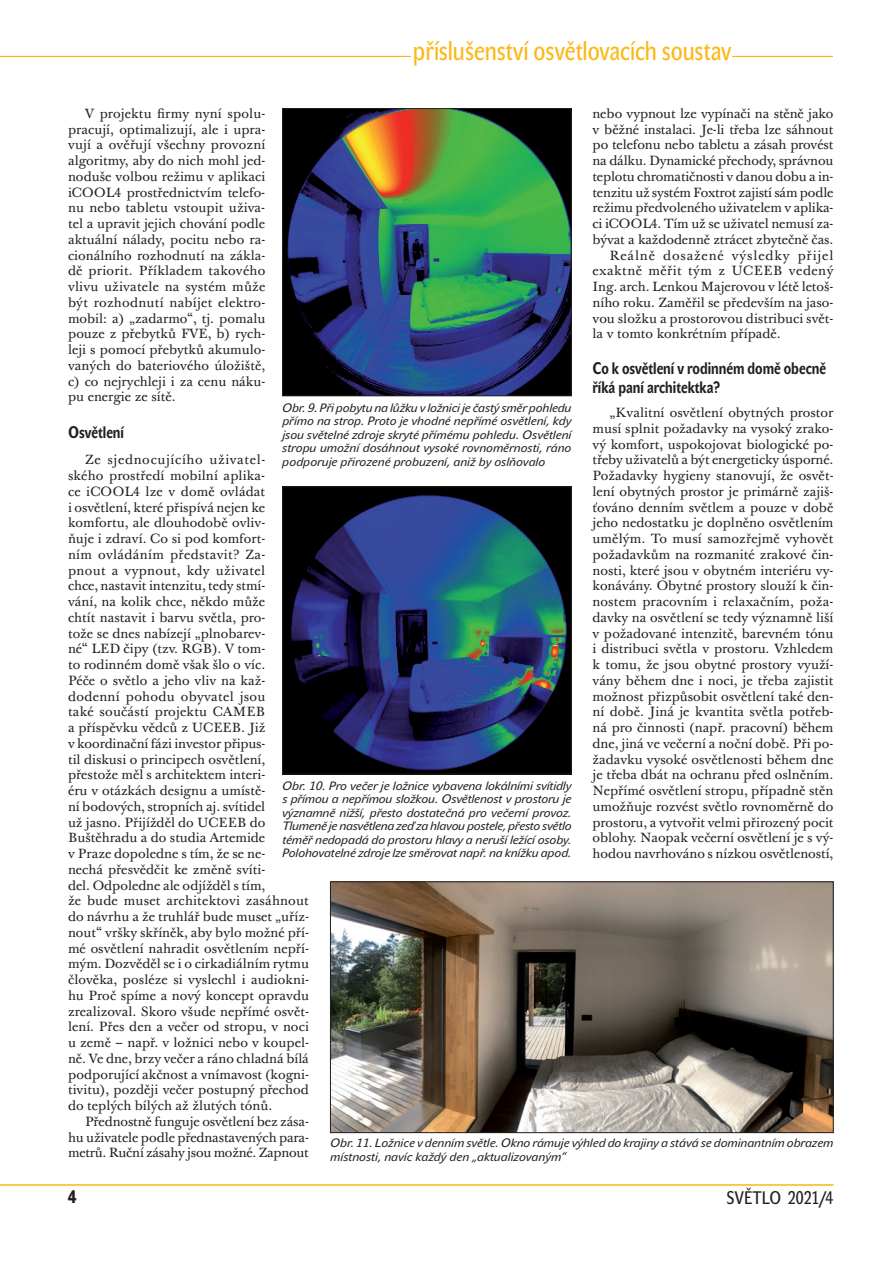
<style>
.page{position:relative;width:893px;height:1263px;background:#fff}
.page>*{position:absolute;margin:0;border:0;box-sizing:border-box;transform-origin:0 0}
.t1{font:27px "John Sans Cond Tx NCE";letter-spacing:-.005em;color:#fcb814}
.t2{font:18px "John Sans Cond Tx NCE";letter-spacing:.01em;color:#231f20}
.t3{font:18px "John Sans Cond Black SCCE";color:#231f20}
.t4{font:700 16.5px/19.5px "John Sans Cond Tx NCE";color:#231f20}
.t5{font:13.05px/15.8px "Baskerville Ten OT";color:#231f20;text-align:justify}
.t6{font:13.05px "Baskerville Ten OT";letter-spacing:-.02em;color:#231f20}
.t7{font:13.05px "Baskerville Ten OT";letter-spacing:.065em;color:#231f20}
.t8{font:13.05px "Baskerville Ten OT";letter-spacing:.035em;color:#231f20}
.t9{font:italic 12px/13.5px "John Sans Tx NCE";letter-spacing:-.005em;color:#231f20;text-align:justify}
</style>
<div class="page">
<hr style="left:0;top:1184px;width:833px;height:2px;background:#fcb814">
<hr style="left:0;top:56px;width:833px;height:1px;background:#fcb814">
<div style="left:411px;top:40px;width:320px;height:30px;background:#fff"></div>
<img style="left:284px;top:110px;width:285px;height:284px">
<div style="left:282px;top:108px;width:289px;height:288px;border:1px solid #231f20"></div>
<img style="left:284px;top:489px;width:285px;height:283px">
<div style="left:282px;top:487px;width:289px;height:287px;border:1px solid #231f20"></div>
<img style="left:332px;top:884px;width:499px;height:247px">
<div style="left:330px;top:882px;width:503px;height:251px;border:1px solid #231f20"></div>
<h1 class="t1" style="left:413px;top:35px;width:320px">příslušenství osvětlovacích soustav</h1>
<p class="t5" style="left:68px;top:106px;width:199px;text-indent:17px">V projektu firmy nyní spolu&shy;pracují, optimalizují, ale i upra&shy;vují a ověřují všechny provozní algoritmy, aby do nich mohl jed&shy;noduše volbou režimu v aplikaci iCOOL4 prostřednictvím telefo&shy;nu nebo tabletu vstoupit uživa&shy;tel a upravit jejich chování podle aktuální nálady, pocitu nebo ra&shy;cionálního rozhodnutí na zákla&shy;dě priorit. Příkladem takového vlivu uživatele na systém může být rozhodnutí nabíjet elektro&shy;mobil: a) „zadarmo“, tj. pomalu pouze z přebytků FVE, b) rych&shy;leji s pomocí přebytků akumulo&shy;vaných do bateriového úložiště, c) co nejrychleji i za cenu náku&shy;pu energie ze sítě.</p>
<p class="t4" style="left:68px;top:423px;width:58px">Osvětlení</p>
<p class="t5" style="left:68px;top:452px;width:243px;text-align:left;text-indent:17px">Ze sjednocujícího uživatel-<br>ského prostředí mobilní aplika-<br>ce iCOOL4 lze v domě ovládat<br>i osvětlení, které přispívá nejen ke komfortu, ale dlouhodobě ovliv-<br>ňuje i zdraví. Co si pod komfort-<br>ním ovládáním představit? Za-<br>pnout a vypnout, kdy uživatel<br>chce, nastavit intenzitu, tedy stmí-<br>vání, na kolik chce, někdo může<br>chtít nastavit i barvu světla, pro-<br>tože se dnes nabízejí „plnobarev-<br>né“ LED čipy (tzv. RGB). V tom-<br>to rodinném domě však šlo o víc.<br>Péče o světlo a jeho vliv na kaž&shy;dodenní pohodu obyvatel jsou<br>také součástí projektu CAMEB<br>a příspěvku vědců z UCEEB. Již<br>v koordinační fázi investor připus-<br>til diskusi o principech osvětlení, přestože měl s architektem interi-<br>éru v otázkách designu a umístě-<br>ní bodových, stropních aj. svítidel<br>už jasno. Přijížděl do UCEEB do Buštěhradu a do studia Artemide<br>v Praze dopoledne s tím, že se ne-<br>nechá přesvědčit ke změně svíti-<br>del. Odpoledne ale odjížděl s tím,<br>že bude muset architektovi zasáhnout do návrhu a že truhlář bude muset „uříz&shy;nout“ vršky skříněk, aby bylo možné pří&shy;mé osvětlení nahradit osvětlením nepří&shy;mým. Dozvěděl se i o cirkadiálním rytmu člověka, posléze si vyslechl i audiokni&shy;hu Proč spíme a nový koncept opravdu zrealizoval. Skoro všude nepřímé osvět&shy;lení. Přes den a večer od stropu, v noci u země – např. v ložnici nebo v koupel&shy;ně. Ve dne, brzy večer a ráno chladná bílá podporující akčnost a vnímavost (kogni&shy;tivitu), později večer postupný přechod do teplých bílých až žlutých tónů.</p>
<p class="t5" style="left:68px;top:1114px;width:242px;text-indent:17px">Přednostně funguje osvětlení bez zása&shy;hu uživatele podle přednastavených para&shy;metrů. Ruční zásahy jsou možné. Zapnout</p>
<p class="t5" style="left:592px;top:106px;width:242px">nebo vypnout lze vypínači na stěně jako</p>
<p class="t5" style="left:592px;top:122px;width:242px">v běžné instalaci. Je-li třeba lze sáhnout</p>
<p class="t5" style="left:592px;top:137px;width:242px">po telefonu nebo tabletu a zásah provést</p>
<p class="t5" style="left:592px;top:153px;width:242px">na dálku. Dynamické přechody, správnou</p>
<p class="t5" style="left:592px;top:169px;width:242px">teplotu chromatičnosti v danou dobu a in-</p>
<p class="t6" style="left:592px;top:184px;width:242px">tenzitu už systém Foxtrot zajistí sám podle</p>
<p class="t5" style="left:592px;top:200px;width:242px">režimu předvoleného uživatelem v aplika-</p>
<p class="t5" style="left:592px;top:216px;width:242px">ci iCOOL4. Tím už se uživatel nemusí za-</p>
<p class="t5" style="left:592px;top:232px;width:242px">bývat a každodenně ztrácet zbytečně čas.</p>
<p class="t7" style="left:609px;top:247px;width:225px">Reálně dosažené výsledky přijel</p>
<p class="t8" style="left:592px;top:263px;width:242px">exaktně měřit tým z UCEEB vedený</p>
<p class="t5" style="left:592px;top:279px;width:242px">Ing. arch. Lenkou Majerovou v létě letoš-</p>
<p class="t5" style="left:592px;top:295px;width:242px">ního roku. Zaměřil se především na jaso-</p>
<p class="t5" style="left:592px;top:311px;width:242px">vou složku a prostorovou distribuci svět-</p>
<p class="t5" style="left:592px;top:326px;width:190px">la v tomto konkrétním případě.</p>
<p class="t4" style="left:592px;top:358px;width:235px">Co k osvětlení v rodinném domě obecně říká paní architektka?</p>
<p class="t5" style="left:592px;top:405px;width:243px;text-indent:17px">„Kvalitní osvětlení obytných prostor musí splnit požadavky na vysoký zrako&shy;vý komfort, uspokojovat biologické po&shy;třeby uživatelů a být energeticky úsporné.<br>Požadavky hygieny stanovují, že osvět&shy;lení obytných prostor je primárně zajiš&shy;ťováno denním světlem a pouze v době jeho nedostatku je doplněno osvětlením umělým. To musí samozřejmě vyhovět požadavkům na rozmanité zrakové čin&shy;nosti, které jsou v obytném interiéru vy&shy;konávány. Obytné prostory slouží k čin&shy;nostem pracovním i relaxačním, poža&shy;davky na osvětlení se tedy významně liší v požadované intenzitě, barevném tónu i distribuci světla v prostoru. Vzhledem k tomu, že jsou obytné prostory využí&shy;vány během dne i noci, je třeba zajistit možnost přizpůsobit osvětlení také den&shy;ní době. Jiná je kvantita světla potřeb&shy;ná pro činnosti (např. pracovní) během dne, jiná ve večerní a noční době. Při po&shy;žadavku vysoké osvětlenosti během dne je třeba dbát na ochranu před oslněním.<br>Nepřímé osvětlení stropu, případně stěn umožňuje rozvést světlo rovnoměrně do prostoru, a vytvořit velmi přirozený pocit oblohy. Naopak večerní osvětlení je s vý&shy;hodou navrhováno s nízkou osvětleností,</p>
<p class="t9" style="left:282px;top:401px;width:291px">Obr. 9. Při pobytu na lůžku v ložnici je častý směr pohledu přímo na strop. Proto je vhodné nepřímé osvětlení, kdy jsou světelné zdroje skryté přímému pohledu. Osvětlení stropu umožní dosáhnout vysoké rovnoměrnosti, ráno podporuje přirozené probuzení, aniž by oslňovalo</p>
<p class="t9" style="left:282px;top:779px;width:291px">Obr. 10. Pro večer je ložnice vybavena lokálními svítidly s přímou a nepřímou složkou. Osvětlenost v prostoru je významně nižší, přesto dostatečná pro večerní provoz.<br>Tlumeně je nasvětlena zeď za hlavou postele, přesto světlo téměř nedopadá do prostoru hlavy a neruší ležící osoby.<br>Polohovatelné zdroje lze směrovat např. na knížku apod.</p>
<p class="t9" style="left:330px;top:1136px;width:505px">Obr. 11. Ložnice v denním světle. Okno rámuje výhled do krajiny a stává se dominantním obrazem místnosti, navíc každý den „aktualizovaným“</p>
<h2 class="t3" style="left:68px;top:1186px;width:10px">4</h2>
<h2 class="t2" style="left:727px;top:1187px;width:108px">SVĚTLO 2021/4</h2>
</div>
